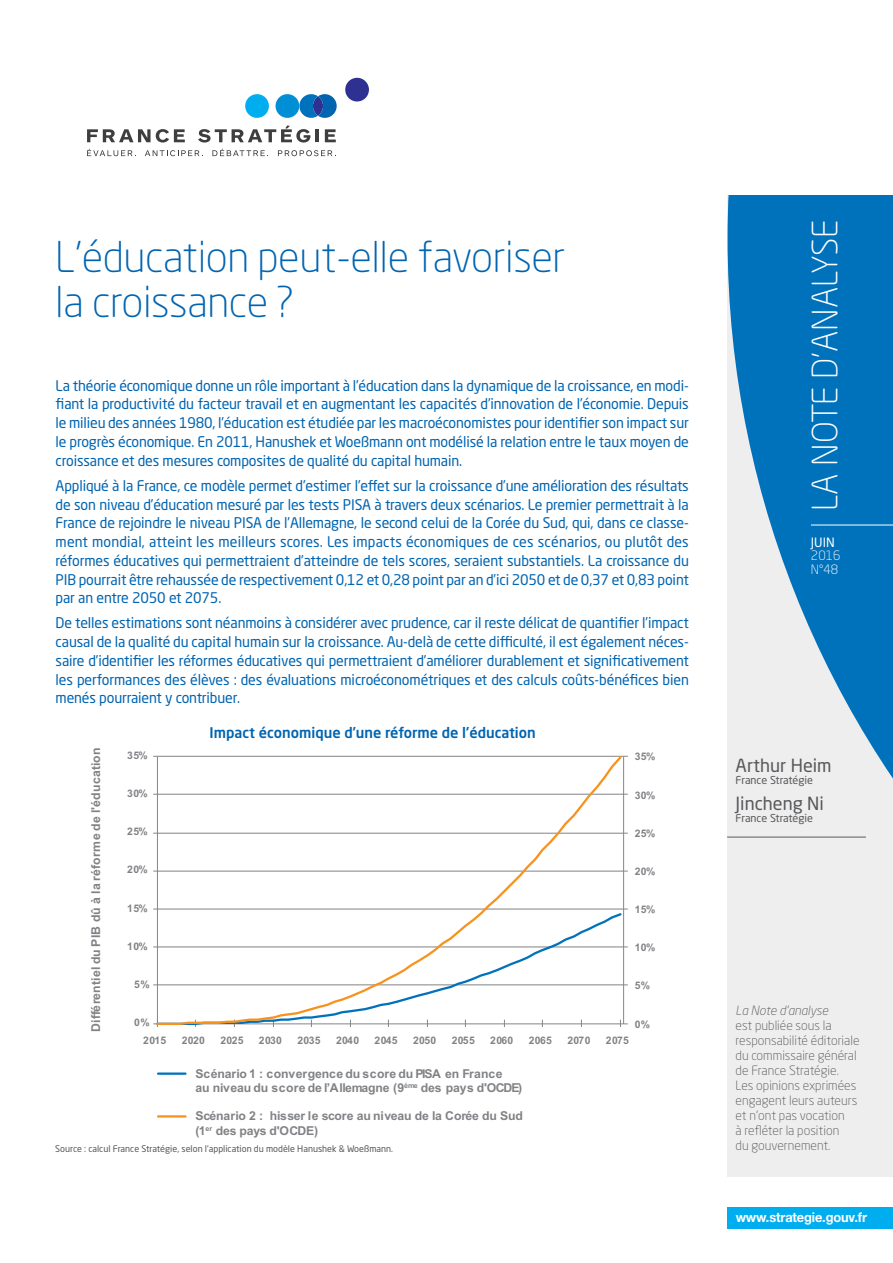
<style>
.page{position:relative;width:893px;height:1263px;background:#fff}
.page>*{position:absolute;margin:0;border:0;box-sizing:border-box;transform-origin:0 0}
.t1{font:300 42px/45px "Neo Sans Pro";letter-spacing:-.01em;color:#0164b1}
.t2{font:300 34.5px "Neo Sans Pro";letter-spacing:-.01em;color:#fff}
.t3{font:18px "Neo Sans Pro";color:#57585a}
.t4{font:14.55px/18.8px "Neo Sans Pro";letter-spacing:-.01em;color:#0164b1;text-align:justify}
.t5{font:500 14.55px "Neo Sans Pro";color:#0164b1}
.t6{font:700 13.5px "Helvetica Neue LT Com";letter-spacing:-.01em;color:#fff;scale:.95 1}
.t7{font:300 12.75px/15px "Neo Sans Pro";color:#57585a}
.t8{font:italic 300 12.75px "Neo Sans Pro";color:#57585a}
.t9{font:300 12.75px/13.5px "Neo Sans Pro";color:#fff}
.t10{font:12.75px "Neo Sans Pro";color:#fff}
.t11{font:700 12.3px/14.7px "Arial";letter-spacing:-.01em;color:#808285}
.t12{font:700 12.3px "Arial";letter-spacing:.025em;color:#808285}
.t13{font:10.8px "Neo Sans Pro";color:#57585a}
.t14{font:700 10.35px "Arial";letter-spacing:.025em;color:#808285}
.t15{font:9px "Neo Sans Pro";color:#57585a}
</style>
<div class="page">
<div style="left:727px;top:196px;width:166px;height:981px;background:#eeeeef"></div>
<svg style="left:727px;top:196px;width:166px;height:583px;fill:#0072bc"></svg>
<div style="left:727px;top:1208px;width:166px;height:21px;background:#00aeef"></div>
<hr style="left:811px;top:525px;width:82px;height:1px;background:#fff">
<hr style="left:727px;top:837px;width:139px;height:1px;background:#57585a">
<svg style="left:299px;top:94px;width:38px;height:24px"></svg>
<div style="left:276px;top:94px;width:23px;height:24px;background:#008fd5;border-radius:50%"></div>
<div style="left:245px;top:94px;width:24px;height:24px;background:#00aeef;border-radius:50%"></div>
<div style="left:345px;top:78px;width:24px;height:24px;background:#2e3092;border-radius:50%"></div>
<svg style="left:87px;top:129px;width:98px;height:14px"></svg>
<svg style="left:198px;top:125px;width:112px;height:18px"></svg>
<svg style="left:316px;top:129px;width:3px;height:13px"></svg>
<svg style="left:325px;top:129px;width:11px;height:13px"></svg>
<svg style="left:87px;top:149px;width:49px;height:7px"></svg>
<svg style="left:145px;top:150px;width:58px;height:6px"></svg>
<svg style="left:212px;top:149px;width:56px;height:7px"></svg>
<svg style="left:278px;top:150px;width:58px;height:6px"></svg>
<svg style="left:620px;top:1020px;width:8px;height:7px"></svg>
<svg style="left:155px;top:755px;width:469px;height:271px"></svg>
<hr style="left:158px;top:1072px;width:27px;height:3px;background:#0072bc">
<hr style="left:158px;top:1115px;width:27px;height:2px;background:#f7931d">
<h1 class="t1" style="left:55px;top:238px;width:512px">L’éducation peut-elle favoriser la croissance ?</h1>
<p class="t4" style="left:56px;top:377px;width:635px">La théorie économique donne un rôle important à l’éducation dans la dynamique de la croissance, en modi&shy;fiant la productivité du facteur travail et en augmentant les capacités d’innovation de l’économie. Depuis le milieu des années 1980, l’éducation est étudiée par les macroéconomistes pour identifier son impact sur le progrès économique. En 2011, Hanushek et Woeßmann ont modélisé la relation entre le taux moyen de croissance et des mesures composites de qualité du capital humain.</p>
<p class="t4" style="left:56px;top:477px;width:635px">Appliqué à la France, ce modèle permet d’estimer l’effet sur la croissance d’une amélioration des résultats de son niveau d’éducation mesuré par les tests PISA à travers deux scénarios. Le premier permettrait à la France de rejoindre le niveau PISA de l’Allemagne, le second celui de la Corée du Sud, qui, dans ce classe&shy;ment mondial, atteint les meilleurs scores. Les impacts économiques de ces scénarios, ou plutôt des réformes éducatives qui permettraient d’atteindre de tels scores, seraient substantiels. La croissance du PIB pourrait être rehaussée de respectivement 0,12 et 0,28 point par an d’ici 2050 et de 0,37 et 0,83 point par an entre 2050 et 2075.</p>
<p class="t4" style="left:56px;top:615px;width:635px">De telles estimations sont néanmoins à considérer avec prudence, car il reste délicat de quantifier l’impact causal de la qualité du capital humain sur la croissance. Au-delà de cette difficulté, il est également néces&shy;saire d’identifier les réformes éducatives qui permettraient d’améliorer durablement et significativement les performances des élèves : des évaluations microéconométriques et des calculs coûts-bénéfices bien menés pourraient y contribuer.</p>
<p class="t5" style="left:210px;top:727px;width:328px">Impact économique d’une réforme de l’éducation</p>
<p class="t12" style="left:87px;top:1032px;width:286px;rotate:-90deg">Différentiel du PIB dû à la réforme de l'éducation</p>
<p class="t14" style="left:127px;top:748px;width:22px">35%</p>
<p class="t14" style="left:635px;top:749px;width:22px">35%</p>
<p class="t14" style="left:127px;top:786px;width:22px">30%</p>
<p class="t14" style="left:635px;top:788px;width:22px">30%</p>
<p class="t14" style="left:127px;top:824px;width:22px">25%</p>
<p class="t14" style="left:635px;top:826px;width:22px">25%</p>
<p class="t14" style="left:127px;top:862px;width:22px">20%</p>
<p class="t14" style="left:635px;top:864px;width:22px">20%</p>
<p class="t14" style="left:127px;top:901px;width:22px">15%</p>
<p class="t14" style="left:635px;top:902px;width:22px">15%</p>
<p class="t14" style="left:127px;top:939px;width:22px">10%</p>
<p class="t14" style="left:635px;top:940px;width:22px">10%</p>
<p class="t14" style="left:134px;top:977px;width:17px">5%</p>
<p class="t14" style="left:635px;top:978px;width:17px">5%</p>
<p class="t14" style="left:134px;top:1015px;width:17px">0%</p>
<p class="t14" style="left:635px;top:1017px;width:17px">0%</p>
<p class="t14" style="left:143px;top:1033px;width:25px">2015</p>
<p class="t14" style="left:182px;top:1033px;width:25px">2020</p>
<p class="t14" style="left:220px;top:1033px;width:25px">2025</p>
<p class="t14" style="left:259px;top:1033px;width:25px">2030</p>
<p class="t14" style="left:297px;top:1033px;width:25px">2035</p>
<p class="t14" style="left:336px;top:1033px;width:25px">2040</p>
<p class="t14" style="left:375px;top:1033px;width:25px">2045</p>
<p class="t14" style="left:413px;top:1033px;width:25px">2050</p>
<p class="t14" style="left:452px;top:1033px;width:25px">2055</p>
<p class="t14" style="left:490px;top:1033px;width:25px">2060</p>
<p class="t14" style="left:529px;top:1033px;width:25px">2065</p>
<p class="t14" style="left:567px;top:1033px;width:25px">2070</p>
<p class="t14" style="left:606px;top:1033px;width:25px">2075</p>
<p class="t11" style="left:196px;top:1066px;width:328px">Scénario 1 : convergence du score du PISA en France<br>au niveau du score de l’Allemagne (9<sup>ème</sup> des pays d'OCDE)</p>
<p class="t11" style="left:196px;top:1109px;width:329px">Scénario 2 : hisser le score au niveau de la Corée du Sud (1<sup>er</sup> des pays d'OCDE)</p>
<p class="t15" style="left:55px;top:1145px;width:339px">Source : calcul France Stratégie, selon l’application du modèle Hanushek &amp; Woeßmann.</p>
<h2 class="t2" style="left:812px;top:511px;width:293px;rotate:-90deg">LA NOTE D’ANALYSE</h2>
<p class="t10" style="left:811px;top:537px;width:25px">JuIN</p>
<p class="t9" style="left:811px;top:550px;width:31px">2016<br>N°48</p>
<p class="t3" style="left:736px;top:758px;width:97px">Arthur Heim</p>
<p class="t13" style="left:736px;top:776px;width:79px">France Stratégie</p>
<p class="t3" style="left:736px;top:796px;width:90px">Jincheng Ni</p>
<p class="t13" style="left:736px;top:814px;width:79px">France Stratégie</p>
<p class="t8" style="left:736px;top:1006px;width:94px">La Note d’analyse</p>
<p class="t7" style="left:736px;top:1019px;width:125px">est publiée sous la responsabilité éditoriale du commissaire général de France Stratégie.<br>Les opinions exprimées engagent leurs auteurs et n’ont pas vocation<br>à refléter la position<br>du gouvernement.</p>
<p class="t6" style="left:736px;top:1209px;width:140px">www.strategie.gouv.fr</p>
</div>
